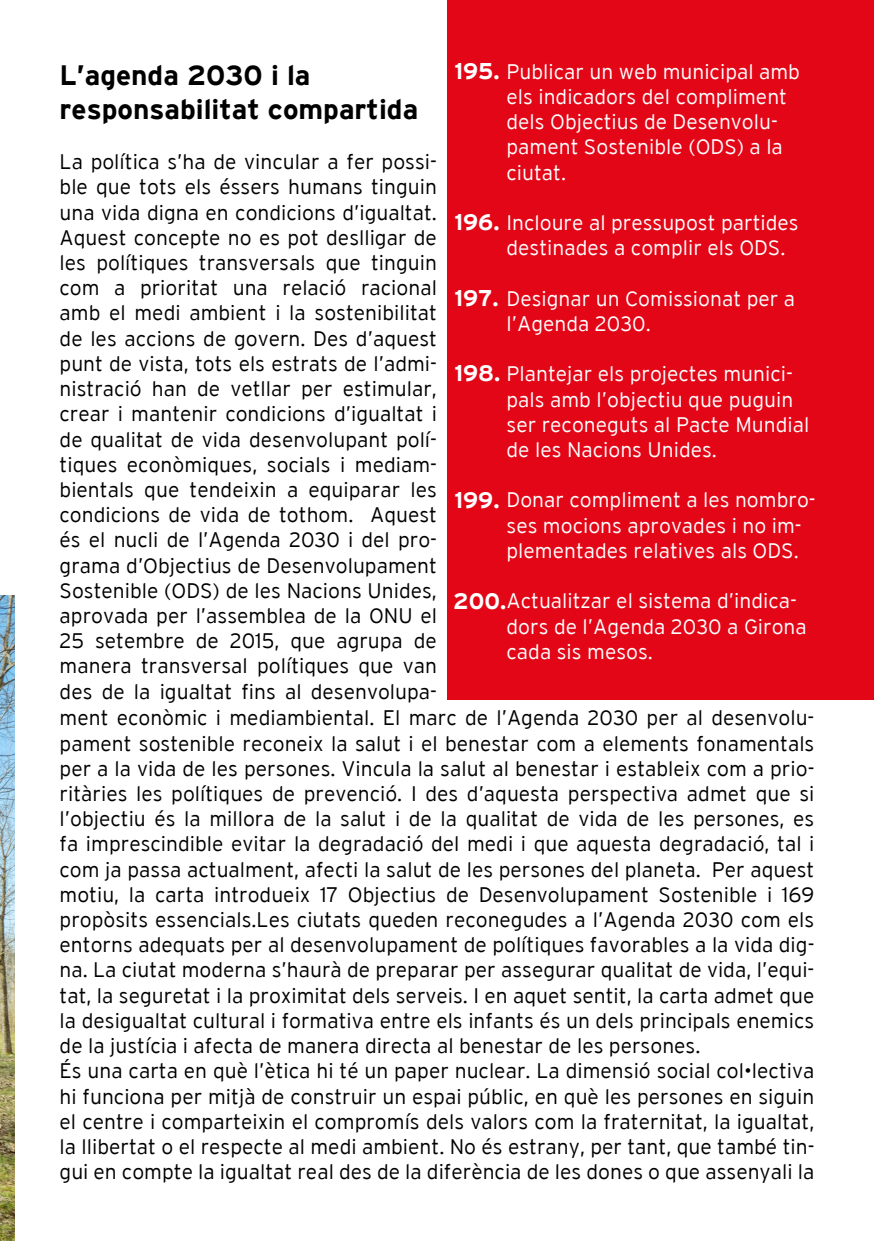
<style>
.page{position:relative;width:874px;height:1241px;background:#fff}
.page>*{position:absolute;margin:0;border:0;box-sizing:border-box;transform-origin:0 0}
.t1{font:700 28px/33.6px "Interstate";color:#000}
.t2{font:300 21px/25.2px "Interstate";color:#000}
.t3{font:300 21px/25.2px "Interstate";color:#fff}
.s1{font-weight:700;font-size:22.75px}
</style>
<div class="page">
<div style="left:447px;top:0;width:426px;height:699px;background:#e30617"></div>
<img style="left:0;top:595px;width:15px;height:645px">
<p class="t3" style="left:506px;top:59px;width:295px;text-indent:-52px"><span class="s1">195.</span> Publicar un web municipal amb els indicadors del compliment dels Objectius de Desenvolu&shy;pament Sostenible (ODS) a la ciutat.</p>
<p class="t3" style="left:506px;top:210px;width:293px;text-indent:-52px"><span class="s1">196.</span> Incloure al pressupost partides destinades a complir els ODS.</p>
<p class="t3" style="left:506px;top:285px;width:290px;text-indent:-52px"><span class="s1">197.</span> Designar un Comissionat per a l’Agenda 2030.</p>
<p class="t3" style="left:506px;top:361px;width:304px;text-indent:-52px"><span class="s1">198.</span> Plantejar els projectes munici&shy;pals amb l’objectiu que puguin ser reconeguts al Pacte Mundial de les Nacions Unides.</p>
<p class="t3" style="left:506px;top:487px;width:310px;text-indent:-52px"><span class="s1">199.</span> Donar compliment a les nombro&shy;ses mocions aprovades i no im&shy;plementades relatives als ODS.</p>
<p class="t3" style="left:506px;top:588px;width:302px;text-indent:-53px"><span class="s1">200.</span>Actualitzar el sistema d’indica&shy;dors de l’Agenda 2030 a Girona cada sis mesos.</p>
<h1 class="t1" style="left:60px;top:58px;width:360px">L’agenda 2030 i la responsabilitat compartida</h1>
<p class="t2" style="left:60px;top:149px;width:756px">La política s’ha de vincular a fer possi-<br>ble que tots els éssers humans tinguin<br>una vida digna en condicions d’igualtat.<br>Aquest concepte no es pot deslligar de<br>les polítiques transversals que tinguin<br>com a prioritat una relació racional<br>amb el medi ambient i la sostenibilitat<br>de les accions de govern. Des d’aquest<br>punt de vista, tots els estrats de l’admi-<br>nistració han de vetllar per estimular,<br>crear i mantenir condicions d’igualtat i<br>de qualitat de vida desenvolupant polí-<br>tiques econòmiques, socials i mediam-<br>bientals que tendeixin a equiparar les<br>condicions de vida de tothom. Aquest<br>és el nucli de l’Agenda 2030 i del pro-<br>grama d’Objectius de Desenvolupament<br>Sostenible (ODS) de les Nacions Unides,<br>aprovada per l’assemblea de la ONU el<br>25 setembre de 2015, que agrupa de<br>manera transversal polítiques que van<br>des de la igualtat fins al desenvolupa-<br>ment econòmic i mediambiental. El marc de l’Agenda 2030 per al desenvolu&shy;pament sostenible reconeix la salut i el benestar com a elements fonamentals per a la vida de les persones. Vincula la salut al benestar i estableix com a prio&shy;ritàries les polítiques de prevenció. I des d’aquesta perspectiva admet que si l’objectiu és la millora de la salut i de la qualitat de vida de les persones, es fa imprescindible evitar la degradació del medi i que aquesta degradació, tal i com ja passa actualment, afecti la salut de les persones del planeta. Per aquest motiu, la carta introdueix 17 Objectius de Desenvolupament Sostenible i 169 propòsits essencials.Les ciutats queden reconegudes a l’Agenda 2030 com els entorns adequats per al desenvolupament de polítiques favorables a la vida dig&shy;na. La ciutat moderna s’haurà de preparar per assegurar qualitat de vida, l’equi&shy;tat, la seguretat i la proximitat dels serveis. I en aquet sentit, la carta admet que la desigualtat cultural i formativa entre els infants és un dels principals enemics de la justícia i afecta de manera directa al benestar de les persones.<br>És una carta en què l’ètica hi té un paper nuclear. La dimensió social col•lectiva hi funciona per mitjà de construir un espai públic, en què les persones en siguin el centre i comparteixin el compromís dels valors com la fraternitat, la igualtat, la llibertat o el respecte al medi ambient. No és estrany, per tant, que també tin&shy;gui en compte la igualtat real des de la diferència de les dones o que assenyali la</p>
</div>
